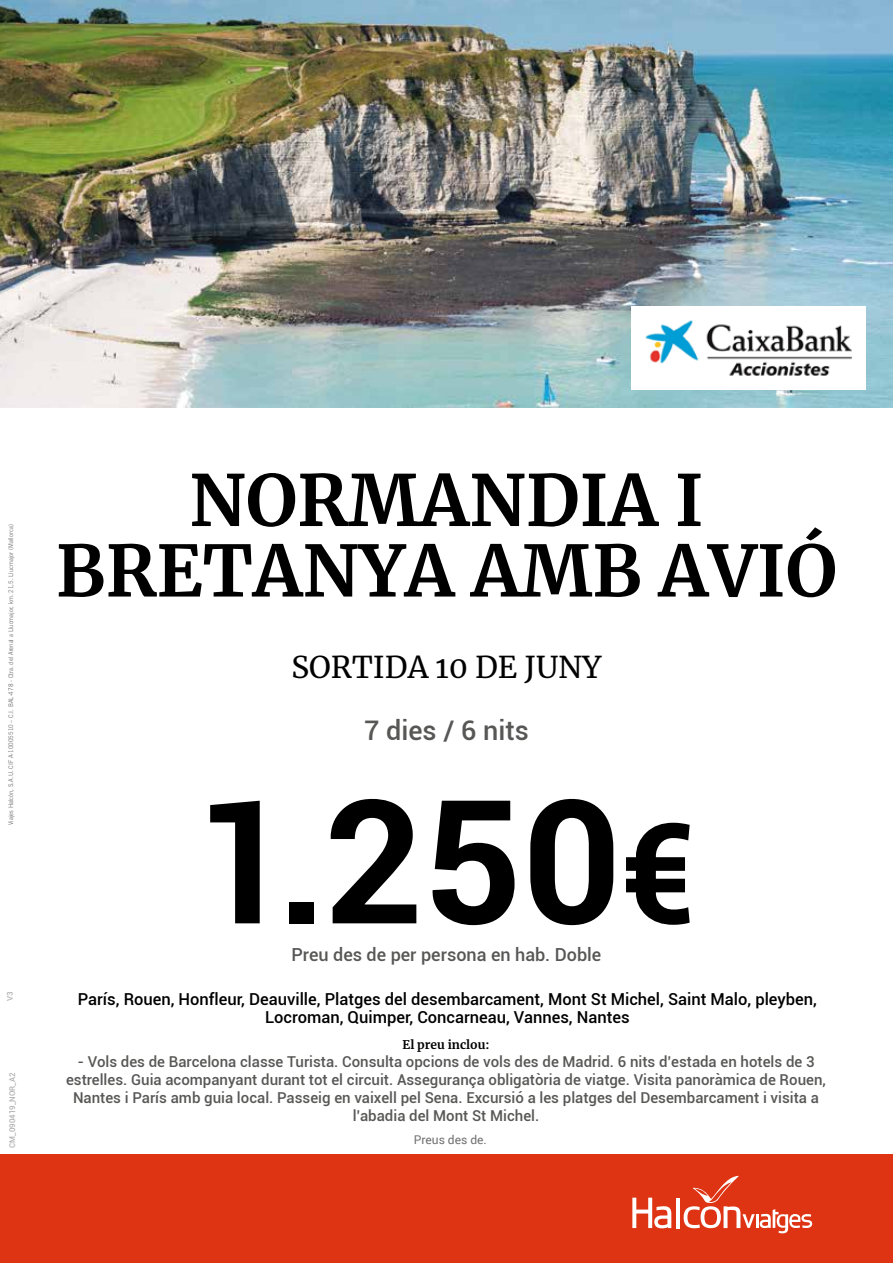
<style>
.page{position:relative;width:893px;height:1263px;background:#fff}
.page>*{position:absolute;margin:0;border:0;box-sizing:border-box;transform-origin:0 0}
.t1{font:700 172.5px "Roboto";color:#000}
.t2{font:700 70.5px/70.5px "Merriweather";color:#000;text-align:center}
.t3{font:30px "Merriweather";color:#000}
.t4{font:500 27px "Roboto";color:#575756}
.t5{font:500 18px "Roboto";color:#575756}
.t6{font:500 16.5px/18px "Roboto";color:#000;text-align:center}
.t7{font:500 15px/18px "Roboto";color:#575756;text-align:center}
.t8{font:700 12px "Merriweather";color:#000}
.t9{font:12px "Roboto";color:#706f6f}
.t10{font:500 7.95px "Roboto";color:#b3b2b2}
.t11{font:6.45px "Trade Gothic LT Std";color:#706f6f;scale:.9 1}
.s1{font-size:139.5px}
</style>
<div class="page">
<img style="left:0;top:0;width:893px;height:407px">
<img style="left:631px;top:306px;width:234px;height:83px">
<div style="left:0;top:1154px;width:893px;height:109px;background:#de3414"></div>
<hr style="left:676px;top:1198px;width:4px;height:30px;background:#fff">
<svg style="left:632px;top:1198px;width:39px;height:30px"></svg>
<svg style="left:684px;top:1176px;width:128px;height:57px"></svg>
<p class="t11" style="left:7px;top:825px;width:335px;rotate:-90deg">Viajes Halcón, S.A.U. CIF A-10005510 – C.I. BAL-478 - Ctra. del Arenal a Llucmajor, km. 21,5. Llucmajor (Mallorca)</p>
<p class="t10" style="left:4px;top:1000px;width:11px;rotate:-90deg">V3</p>
<p class="t10" style="left:7px;top:1148px;width:77px;rotate:-90deg">CM_090419_NOR_A2</p>
<h2 class="t2" style="left:56px;top:463px;width:782px">NORMANDIA I<br>BRETANYA AMB AVIÓ</h2>
<h3 class="t3" style="left:291px;top:646px;width:311px">SORTIDA 10 DE JUNY</h3>
<h3 class="t4" style="left:364px;top:711px;width:166px">7 dies / 6 nits</h3>
<h1 class="t1" style="left:196px;top:740px;width:503px">1.250<span class="s1">€</span></h1>
<p class="t5" style="left:291px;top:942px;width:311px">Preu des de per persona en hab. Doble</p>
<p class="t6" style="left:78px;top:989px;width:741px">París, Rouen, Honfleur, Deauville, Platges del desembarcament, Mont St Michel, Saint Malo, pleyben,<br>Locroman, Quimper, Concarneau, Vannes, Nantes</p>
<p class="t8" style="left:402px;top:1036px;width:89px">El preu inclou:</p>
<p class="t7" style="left:66px;top:1052px;width:761px">- Vols des de Barcelona classe Turista. Consulta opcions de vols des de Madrid. 6 nits d’estada en hotels de 3 estrelles. Guia acompanyant durant tot el circuit. Assegurança obligatòria de viatge. Visita panoràmica de Rouen, Nantes i París amb guia local. Passeig en vaixell pel Sena. Excursió a les platges del Desembarcament i visita a l’abadia del Mont St Michel.</p>
<p class="t9" style="left:414px;top:1131px;width:74px">Preus des de.</p>
</div>
